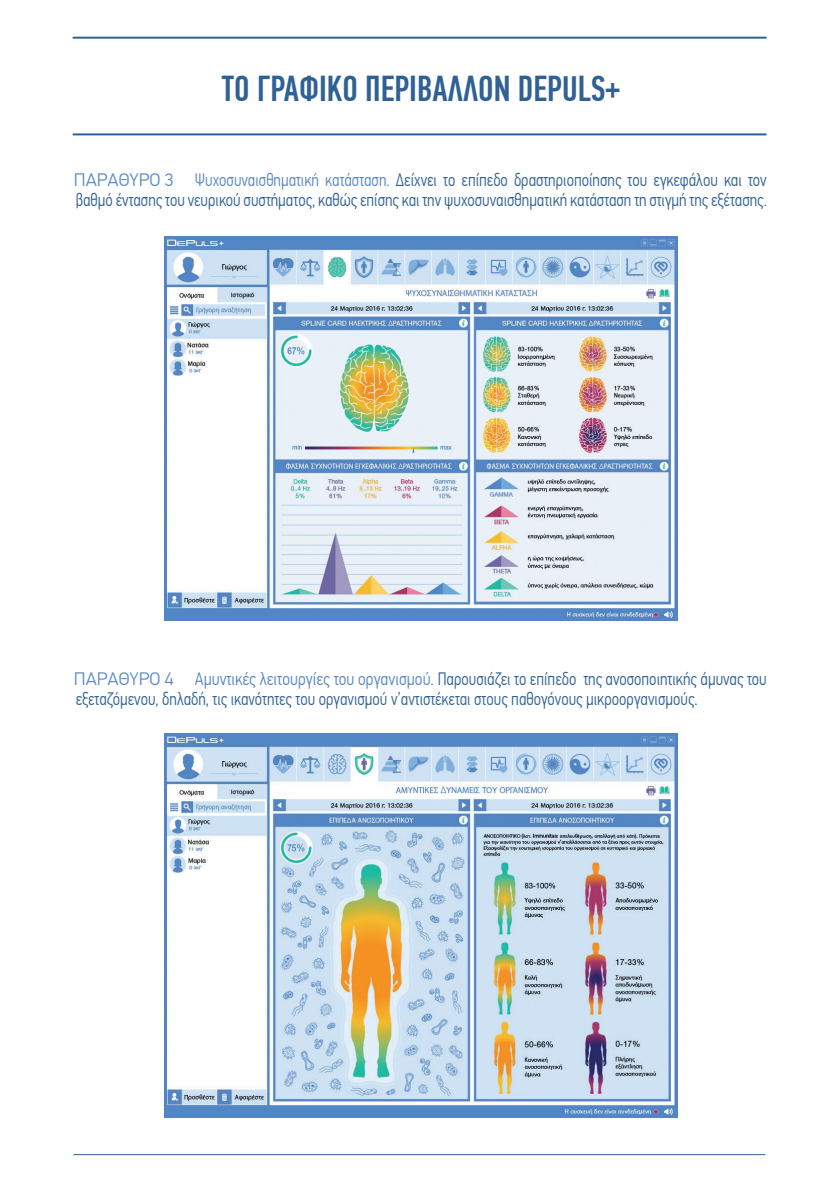
<style>
.page{position:relative;width:840px;height:1191px;background:#fff}
.page>*{position:absolute;margin:0;border:0;box-sizing:border-box;transform-origin:0 0}
.t1{font:500 36px "PF Din Text Comp Pro";color:#306194}
.текст{font:300 18px/20px "PF Din Text Cond Pro";color:#306194;scale:.95 1}
.текст-2{font:300 18px "PF Din Text Pro";color:#5786c5;scale:1.05 1}
.s1{color:#5786c5}
</style>
<div class="page">
<hr style="left:74px;top:1154px;width:690px;height:1px;background:#376092">
<hr style="left:73px;top:133px;width:692px;height:2px;background:#306194">
<hr style="left:73px;top:37px;width:692px;height:2px;background:#306194">
<img style="left:165px;top:236px;width:512px;height:384px">
<img style="left:165px;top:733px;width:512px;height:384px">
<p class="t1" style="left:222px;top:68px;width:399px">ΤΟ ΓΡΑΦΙΚΟ ΠΕΡΙΒΑΛΛΟΝ DEPULS+</p>
<p class="текст" style="left:76px;top:170px;width:728px;text-align:right"><span class="s1">Ψυχοσυναισθηματική κατάσταση.</span> Δείχνει το επίπεδο δραστηριοποίησης του εγκεφάλου και τον<br>βαθμό έντασης του νευρικού συστήματος, καθώς επίσης και την ψυχοσυναισθηματική κατάσταση τη στιγμή της εξέτασης.</p>
<p class="текст-2" style="left:74px;top:169px;width:97px">ΠΑΡΆΘΥΡΟ 3</p>
<p class="текст" style="left:76px;top:669px;width:728px;text-indent:119px"><span class="s1">Αμυντικές λειτουργίες του οργανισμού.</span> Παρουσιάζει το επίπεδο της ανοσοποιητικής άμυνας του εξεταζόμενου, δηλαδή, τις ικανότητες του οργανισμού ν’αντιστέκεται στους παθογόνους μικροοργανισμούς.</p>
<p class="текст-2" style="left:74px;top:668px;width:97px">ΠΑΡΆΘΥΡΟ 4</p>
</div>
